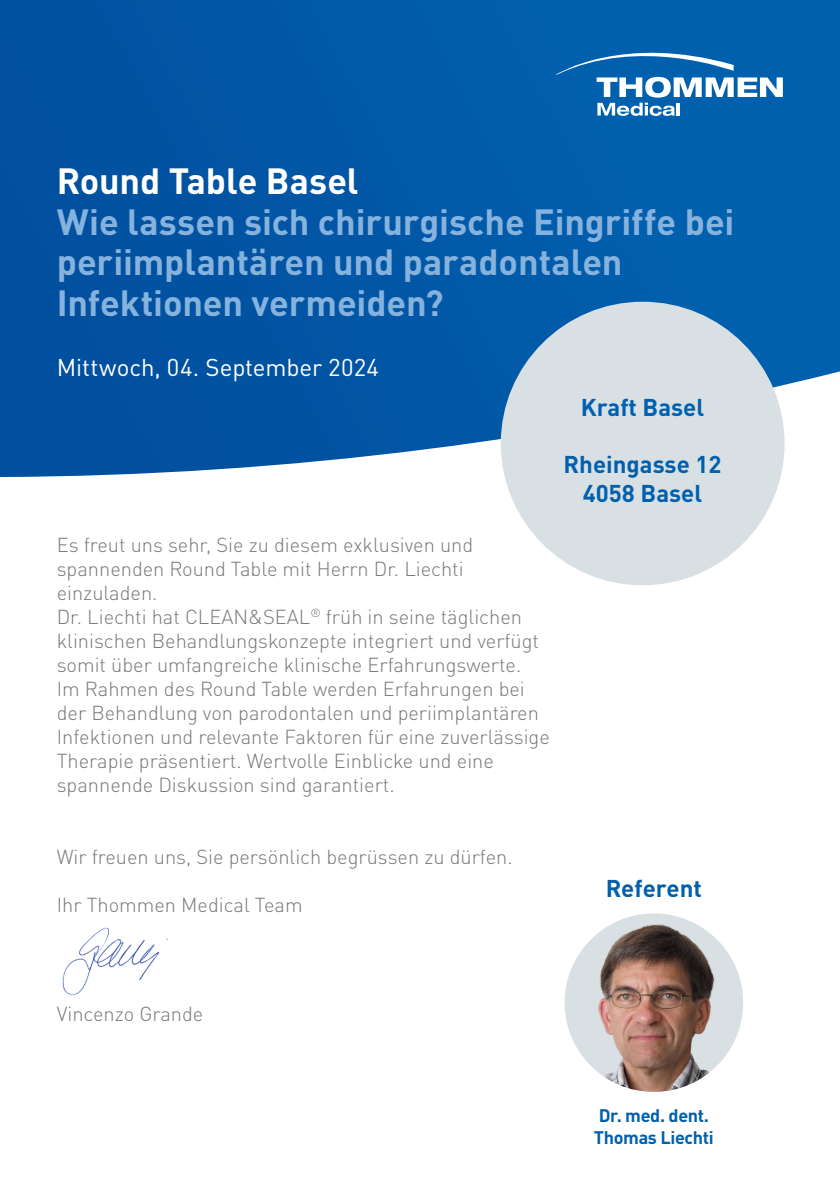
<style>
.page{position:relative;width:840px;height:1191px;background:#fff}
.page>*{position:absolute;margin:0;border:0;box-sizing:border-box;transform-origin:0 0}
.t1{font:700 36px/40.6px "DIN Pro";letter-spacing:-.005em;color:#86b2de}
.t2{font:700 36px "DIN Pro";color:#fff}
.t3{font:700 24px "DIN Pro";color:#0160ae}
.t4{font:24px "DIN Pro";color:#fff}
.t5{font:300 20px/24px "DIN Pro";color:#76787b}
.t6{font:700 18px "DIN Pro";letter-spacing:-.02em;color:#0160ae}
</style>
<div class="page">
<svg style="left:0;top:0;width:839px;height:477px;background:#0a5da9"></svg>
<svg style="left:556px;top:53px;width:226px;height:63px"></svg>
<div style="left:500px;top:302px;width:284px;height:283px;background:#d8e0e4;border-radius:50%"></div>
<img style="left:62px;top:927px;width:106px;height:69px">
<img style="left:564px;top:913px;width:178px;height:178px;border-radius:89px">
<p class="t2" style="left:57px;top:151px;width:303px">Round Table Basel</p>
<p class="t1" style="left:57px;top:197px;width:678px">Wie lassen sich chirurgische Eingriffe bei periimplantären und paradontalen<br>Infektionen vermeiden?</p>
<p class="t4" style="left:57px;top:349px;width:323px">Mittwoch, 04. September 2024</p>
<p class="t5" style="left:57px;top:530px;width:418px">Es freut uns sehr, Sie zu diesem exklusiven und spannenden Round Table mit Herrn Dr. Liechti einzuladen.</p>
<p class="t5" style="left:57px;top:602px;width:483px">Dr. Liechti hat CLEAN&amp;SEAL<sup>®</sup> früh in seine täglichen klinischen Behandlungskonzepte integriert und verfügt somit über umfangreiche klinische Erfahrungswerte.</p>
<p class="t5" style="left:57px;top:674px;width:494px">Im Rahmen des Round Table werden Erfahrungen bei der Behandlung von parodontalen und periimplantären Infektionen und relevante Faktoren für eine zuverlässige Therapie präsentiert. Wertvolle Einblicke und eine spannende Diskussion sind garantiert.</p>
<p class="t3" style="left:580px;top:387px;width:125px">Kraft Basel</p>
<p class="t3" style="left:563px;top:444px;width:159px">Rheingasse 12</p>
<p class="t3" style="left:582px;top:473px;width:121px">4058 Basel</p>
<p class="t5" style="left:57px;top:842px;width:457px">Wir freuen uns, Sie persönlich begrüssen zu dürfen.</p>
<p class="t5" style="left:57px;top:890px;width:247px">Ihr Thommen Medical Team</p>
<p class="t3" style="left:605px;top:868px;width:98px">Referent</p>
<p class="t5" style="left:57px;top:1000px;width:148px">Vincenzo Grande</p>
<p class="t6" style="left:598px;top:1100px;width:112px">Dr. med. dent.</p>
<p class="t6" style="left:593px;top:1122px;width:121px">Thomas Liechti</p>
</div>
